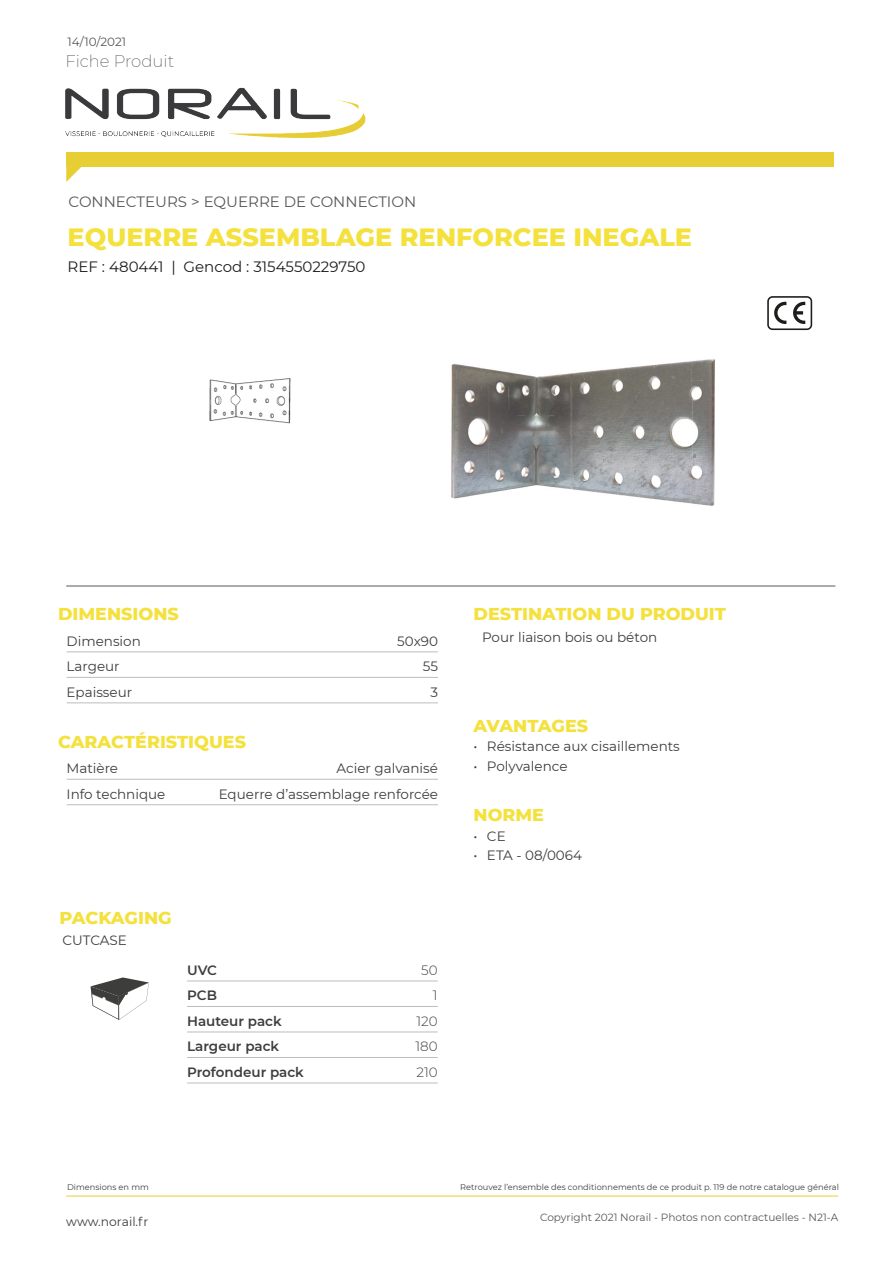
<style>
.page{position:relative;width:893px;height:1263px;background:#fff}
.page>*{position:absolute;margin:0;border:0;box-sizing:border-box;transform-origin:0 0}
.t1{font:800 25.5px "Montserrat";color:#f4e13d}
.t2{font:800 17.55px "Montserrat";color:#f4e13d}
.t3{font:200 16.5px "Montserrat";color:#575756}
.t4{font:15px "Montserrat";color:#1d1d1b}
.t5{font:15px "Montserrat";color:#575756}
.t6{font:13.5px "Montserrat";color:#3d3d3c}
.t7{font:600 13.5px "Montserrat";color:#3d3d3c}
.t8{font:300 13.5px "Montserrat";color:#3d3d3c}
.t9{font:12.3px "Montserrat";color:#3d3d3c}
.t10{font:12px "Montserrat";color:#575756}
.t11{font:10.5px "Montserrat";color:#575756}
.t12{font:8.25px "Montserrat";color:#3d3d3c}
</style>
<div class="page">
<div style="left:66px;top:152px;width:767px;height:15px;background:#e7ce35"></div>
<svg style="left:66px;top:167px;width:15px;height:15px"></svg>
<img style="left:65px;top:87px;width:301px;height:51px">
<hr style="left:66px;top:586px;width:769px;height:1px;background:#575756">
<hr style="left:66px;top:1196px;width:772px;height:1px;background:#e7ce35">
<hr style="left:67px;top:651px;width:371px;height:1px;background:#bdbdbc">
<hr style="left:67px;top:677px;width:371px;height:1px;background:#bdbdbc">
<hr style="left:67px;top:702px;width:371px;height:1px;background:#bdbdbc">
<hr style="left:67px;top:779px;width:371px;height:1px;background:#bdbdbc">
<hr style="left:67px;top:804px;width:371px;height:1px;background:#bdbdbc">
<hr style="left:187px;top:980px;width:251px;height:1px;background:#bdbdbc">
<hr style="left:187px;top:1006px;width:251px;height:1px;background:#bdbdbc">
<hr style="left:187px;top:1031px;width:251px;height:1px;background:#bdbdbc">
<hr style="left:187px;top:1057px;width:251px;height:1px;background:#bdbdbc">
<hr style="left:187px;top:1082px;width:251px;height:1px;background:#bdbdbc">
<svg style="left:91px;top:977px;width:58px;height:43px"></svg>
<img style="left:451px;top:359px;width:264px;height:147px">
<svg style="left:767px;top:296px;width:45px;height:34px"></svg>
<img style="left:209px;top:378px;width:82px;height:46px">
<p class="t10" style="left:67px;top:33px;width:60px">14/10/2021</p>
<p class="t3" style="left:65px;top:50px;width:110px">Fiche Produit</p>
<p class="t5" style="left:68px;top:192px;width:349px">CONNECTEURS &gt; EQUERRE DE CONNECTION</p>
<p class="t1" style="left:68px;top:219px;width:626px">EQUERRE ASSEMBLAGE RENFORCEE INEGALE</p>
<p class="t4" style="left:68px;top:256px;width:299px">REF : 480441 | Gencod : 3154550229750</p>
<p class="t2" style="left:58px;top:601px;width:122px">DIMENSIONS</p>
<p class="t6" style="left:67px;top:632px;width:76px">Dimension</p>
<p class="t6" style="left:397px;top:632px;width:42px">50x90</p>
<p class="t6" style="left:67px;top:657px;width:55px">Largeur</p>
<p class="t6" style="left:423px;top:657px;width:17px">55</p>
<p class="t6" style="left:67px;top:683px;width:67px">Epaisseur</p>
<p class="t6" style="left:430px;top:683px;width:9px">3</p>
<p class="t2" style="left:58px;top:729px;width:189px">CARACTÉRISTIQUES</p>
<p class="t6" style="left:67px;top:759px;width:53px">Matière</p>
<p class="t6" style="left:337px;top:759px;width:103px">Acier galvanisé</p>
<p class="t6" style="left:67px;top:785px;width:100px">Info technique</p>
<p class="t6" style="left:219px;top:785px;width:221px">Equerre d’assemblage renforcée</p>
<p class="t2" style="left:60px;top:904px;width:114px">PACKAGING</p>
<p class="t6" style="left:63px;top:930px;width:66px">CUTCASE</p>
<p class="t7" style="left:187px;top:960px;width:32px">UVC</p>
<p class="t8" style="left:421px;top:961px;width:18px">50</p>
<p class="t7" style="left:187px;top:986px;width:31px">PCB</p>
<p class="t8" style="left:433px;top:986px;width:6px">1</p>
<p class="t7" style="left:187px;top:1011px;width:96px">Hauteur pack</p>
<p class="t8" style="left:416px;top:1012px;width:23px">120</p>
<p class="t7" style="left:187px;top:1037px;width:94px">Largeur pack</p>
<p class="t8" style="left:415px;top:1037px;width:24px">180</p>
<p class="t7" style="left:187px;top:1062px;width:118px">Profondeur pack</p>
<p class="t8" style="left:416px;top:1063px;width:23px">210</p>
<p class="t2" style="left:474px;top:601px;width:254px">DESTINATION DU PRODUIT</p>
<p class="t6" style="left:482px;top:628px;width:177px">Pour liaison bois ou béton</p>
<p class="t2" style="left:474px;top:712px;width:116px">AVANTAGES</p>
<p class="t6" style="left:474px;top:737px;width:208px">• Résistance aux cisaillements</p>
<p class="t6" style="left:474px;top:756px;width:95px">• Polyvalence</p>
<p class="t2" style="left:474px;top:802px;width:72px">NORME</p>
<p class="t6" style="left:474px;top:827px;width:34px">• CE</p>
<p class="t6" style="left:474px;top:846px;width:110px">• ETA - 08/0064</p>
<p class="t12" style="left:67px;top:1182px;width:83px">Dimensions en mm</p>
<p class="t12" style="left:460px;top:1182px;width:380px">Retrouvez l’ensemble des conditionnements de ce produit p. 119 de notre catalogue général</p>
<p class="t9" style="left:66px;top:1213px;width:84px">www.norail.fr</p>
<p class="t11" style="left:540px;top:1209px;width:300px">Copyright 2021 Norail - Photos non contractuelles - N21-A</p>
</div>
